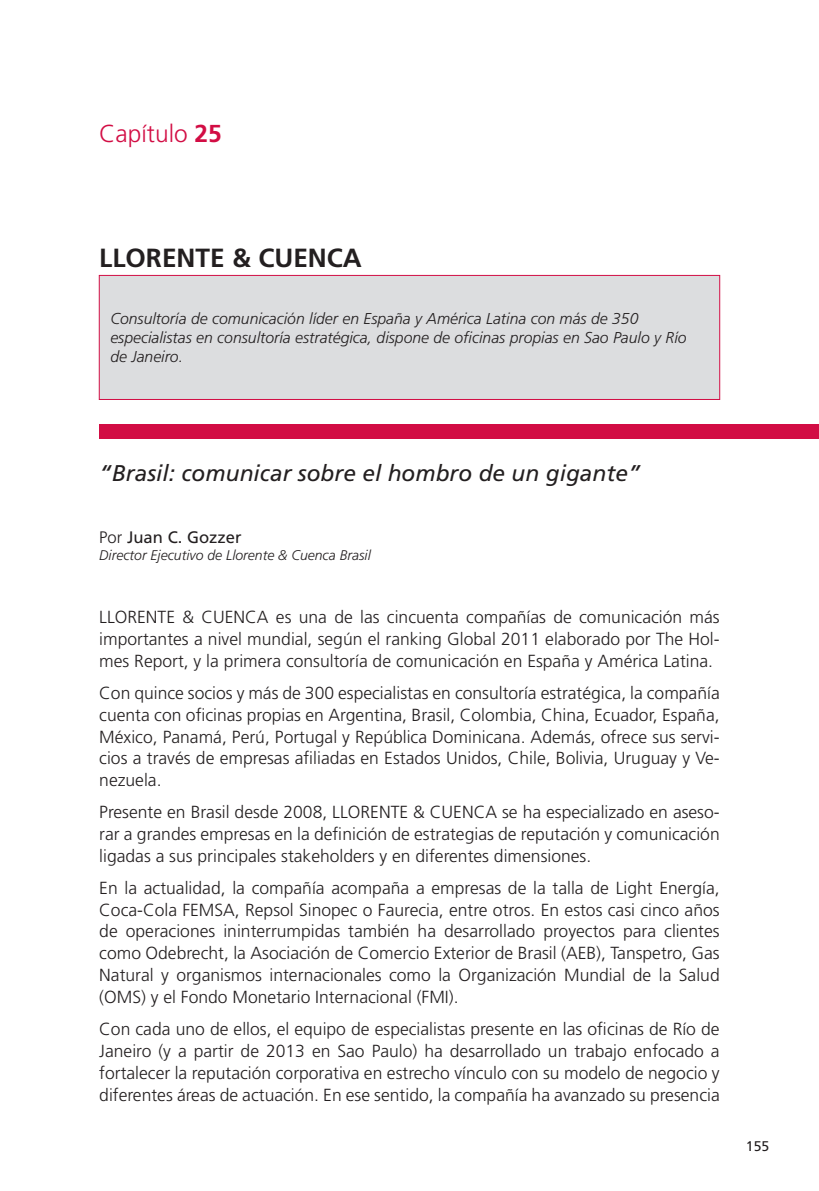
<style>
.page{position:relative;width:819px;height:1191px;background:#fff}
.page>*{position:absolute;margin:0;border:0;box-sizing:border-box;transform-origin:0 0}
.t1{font:700 26.25px "Frutiger LT";color:#231f20}
.t2{font:300 24.5px "Frutiger LT";color:#d20d44}
.t3{font:italic 22.75px "Frutiger LT";color:#231f20}
.t4{font:300 17.5px/21.9px "Frutiger LT";color:#231f20;text-align:justify}
.t5{font:16.62px "Frutiger LT";color:#231f20}
.t6{font:italic 300 15.75px/18.9px "Frutiger LT";color:#231f20}
.t7{font:italic 300 14px "Frutiger LT";color:#231f20}
.t8{font:14px "Frutiger LT";color:#231f20}
.s1{font-weight:700}
.s2{font-weight:300}
</style>
<div class="page">
<div style="left:99px;top:424px;width:720px;height:15px;background:#d20d44"></div>
<div style="left:99px;top:275px;width:621px;height:125px;background:#dcdddf;border:1px solid #d20d44"></div>
<h2 class="t2" style="left:99px;top:120px;width:124px">Capítulo <span class="s1">25</span></h2>
<h1 class="t1" style="left:99px;top:242px;width:264px">LLORENTE &amp; CUENCA</h1>
<p class="t6" style="left:110px;top:309px;width:577px">Consultoría de comunicación líder en España y América Latina con más de 350 especialistas en consultoría estratégica, dispone de oficinas propias en Sao Paulo y Río de Janeiro.</p>
<h3 class="t3" style="left:99px;top:460px;width:543px">“Brasil: comunicar sobre el hombro de un gigante”</h3>
<p class="t5" style="left:99px;top:527px;width:144px"><span class="s2">Por</span> Juan C. Gozzer</p>
<p class="t7" style="left:99px;top:547px;width:273px">Director Ejecutivo de Llorente &amp; Cuenca Brasil</p>
<p class="t4" style="left:99px;top:606px;width:622px">LLORENTE &amp; CUENCA es una de las cincuenta compañías de comunicación más importantes a nivel mundial, según el ranking Global 2011 elaborado por The Hol&shy;mes Report, y la primera consultoría de comunicación en España y América Latina.</p>
<p class="t4" style="left:99px;top:682px;width:622px">Con quince socios y más de 300 especialistas en consultoría estratégica, la compañía cuenta con oficinas propias en Argentina, Brasil, Colombia, China, Ecuador, España, México, Panamá, Perú, Portugal y República Dominicana. Además, ofrece sus servi&shy;cios a través de empresas afiliadas en Estados Unidos, Chile, Bolivia, Uruguay y Ve&shy;nezuela.</p>
<p class="t4" style="left:99px;top:801px;width:622px">Presente en Brasil desde 2008, LLORENTE &amp; CUENCA se ha especializado en aseso&shy;rar a grandes empresas en la definición de estrategias de reputación y comunicación ligadas a sus principales stakeholders y en diferentes dimensiones.</p>
<p class="t4" style="left:99px;top:877px;width:622px">En la actualidad, la compañía acompaña a empresas de la talla de Light Energía, Coca-Cola FEMSA, Repsol Sinopec o Faurecia, entre otros. En estos casi cinco años de operaciones ininterrumpidas también ha desarrollado proyectos para clientes como Odebrecht, la Asociación de Comercio Exterior de Brasil (AEB), Tanspetro, Gas Natural y organismos internacionales como la Organización Mundial de la Salud (OMS) y el Fondo Monetario Internacional (FMI).</p>
<p class="t4" style="left:99px;top:1018px;width:622px">Con cada uno de ellos, el equipo de especialistas presente en las oficinas de Río de Janeiro (y a partir de 2013 en Sao Paulo) ha desarrollado un trabajo enfocado a fortalecer la reputación corporativa en estrecho vínculo con su modelo de negocio y diferentes áreas de actuación. En ese sentido, la compañía ha avanzado su presencia</p>
<p class="t8" style="left:746px;top:1138px;width:25px">155</p>
</div>
